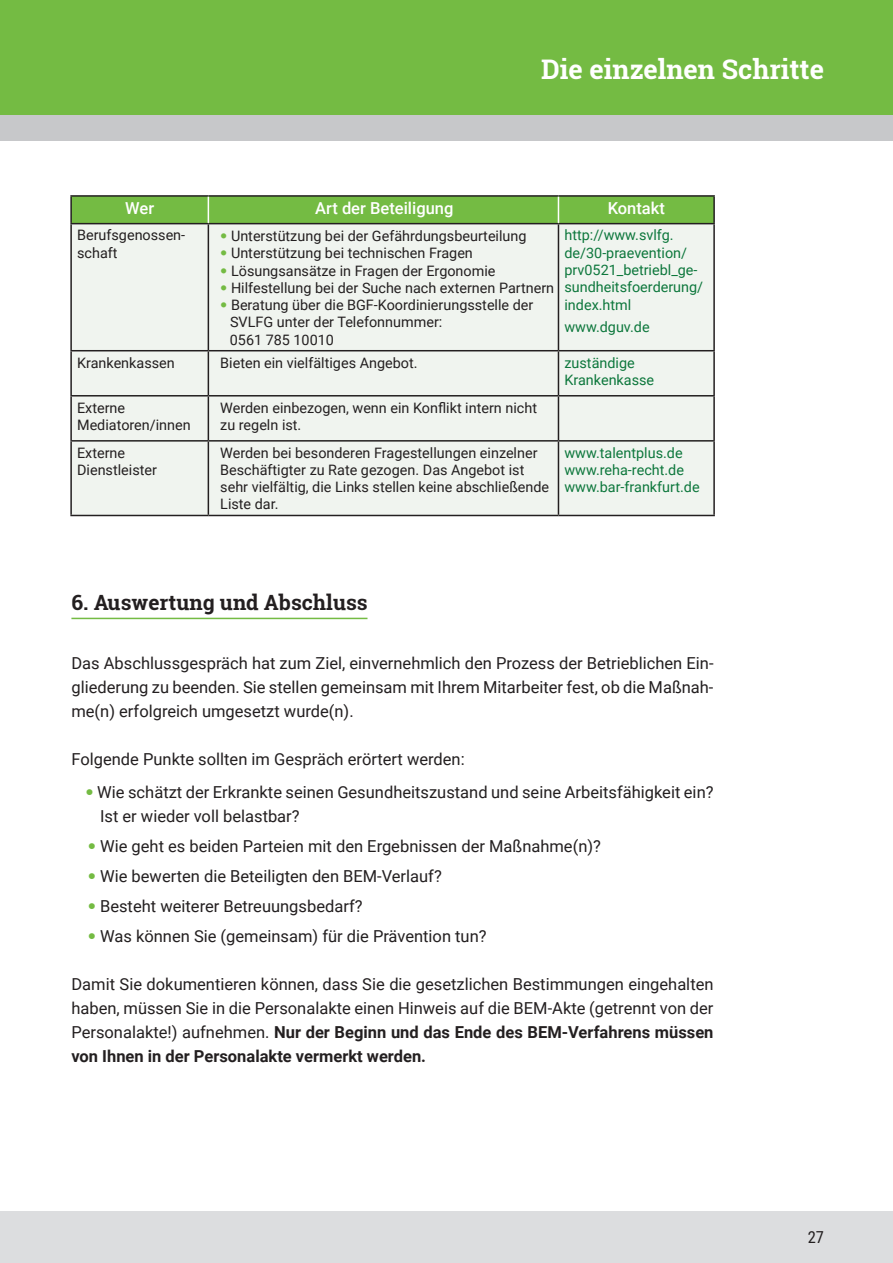
<style>
.page{position:relative;width:893px;height:1263px;background:#fff}
.page>*{position:absolute;margin:0;border:0;box-sizing:border-box;transform-origin:0 0}
.t1{font:700 27px "Roboto Slab";color:#fff}
.t2{font:700 21px "Roboto Slab";color:#231f20}
.t3{font:16.5px/24px "Roboto";color:#231f20;text-align:justify}
.t4{font:500 16.5px "Roboto";color:#fff}
.t5{font:16.5px "Roboto Condensed";color:#231f20}
.t6{font:14.4px/17.2px "Roboto";color:#231f20}
.t7{font:14.4px/17.2px "Roboto";color:#0d773c}
.s1{font-family:"Helvetica Neue";color:#74bb43}
.s2{font-weight:700}
</style>
<div class="page">
<div style="left:72px;top:224px;width:641px;height:291px;background:#f0f4ef"></div>
<hr style="left:70px;top:195px;width:138px;height:2px;background:#231f20">
<hr style="left:70px;top:197px;width:2px;height:26px;background:#231f20">
<hr style="left:208px;top:195px;width:350px;height:2px;background:#231f20">
<hr style="left:558px;top:195px;width:157px;height:2px;background:#231f20">
<hr style="left:713px;top:197px;width:2px;height:26px;background:#231f20">
<hr style="left:70px;top:223px;width:138px;height:1px;background:#231f20">
<hr style="left:70px;top:224px;width:2px;height:126px;background:#231f20">
<hr style="left:208px;top:224px;width:1px;height:126px;background:#231f20">
<hr style="left:558px;top:223px;width:157px;height:1px;background:#231f20">
<hr style="left:558px;top:224px;width:1px;height:126px;background:#231f20">
<hr style="left:713px;top:224px;width:2px;height:126px;background:#231f20">
<hr style="left:70px;top:350px;width:138px;height:1px;background:#231f20">
<hr style="left:70px;top:351px;width:2px;height:44px;background:#231f20">
<hr style="left:208px;top:350px;width:350px;height:1px;background:#231f20">
<hr style="left:208px;top:351px;width:1px;height:44px;background:#231f20">
<hr style="left:558px;top:350px;width:157px;height:1px;background:#231f20">
<hr style="left:558px;top:351px;width:1px;height:44px;background:#231f20">
<hr style="left:713px;top:351px;width:2px;height:44px;background:#231f20">
<hr style="left:70px;top:395px;width:138px;height:1px;background:#231f20">
<hr style="left:70px;top:396px;width:2px;height:44px;background:#231f20">
<hr style="left:208px;top:395px;width:350px;height:1px;background:#231f20">
<hr style="left:208px;top:396px;width:1px;height:44px;background:#231f20">
<hr style="left:558px;top:395px;width:157px;height:1px;background:#231f20">
<hr style="left:558px;top:396px;width:1px;height:44px;background:#231f20">
<hr style="left:713px;top:396px;width:2px;height:44px;background:#231f20">
<hr style="left:70px;top:440px;width:138px;height:2px;background:#231f20">
<hr style="left:70px;top:442px;width:2px;height:73px;background:#231f20">
<hr style="left:208px;top:440px;width:350px;height:2px;background:#231f20">
<hr style="left:208px;top:442px;width:1px;height:73px;background:#231f20">
<hr style="left:558px;top:440px;width:157px;height:2px;background:#231f20">
<hr style="left:558px;top:442px;width:1px;height:73px;background:#231f20">
<hr style="left:713px;top:442px;width:2px;height:73px;background:#231f20">
<hr style="left:70px;top:515px;width:138px;height:1px;background:#231f20">
<hr style="left:208px;top:515px;width:350px;height:1px;background:#231f20">
<hr style="left:558px;top:515px;width:157px;height:1px;background:#231f20">
<svg style="left:71px;top:196px;width:643px;height:28px;background:#6fb041"></svg>
<hr style="left:71px;top:618px;width:296px;height:1px;background:#74bb43">
<div style="left:0;top:1212px;width:893px;height:51px;background:#dcdddf"></div>
<div style="left:0;top:0;width:893px;height:115px;background:#74bb43"></div>
<div style="left:0;top:115px;width:893px;height:25px;background:#c7c8ca"></div>
<h1 class="t1" style="left:541px;top:51px;width:284px">Die einzelnen Schritte</h1>
<p class="t4" style="left:125px;top:197px;width:30px">Wer</p>
<p class="t4" style="left:315px;top:197px;width:140px">Art der Beteiligung</p>
<p class="t4" style="left:608px;top:197px;width:59px">Kontakt</p>
<p class="t6" style="left:77px;top:226px;width:110px">Berufsgenossen&shy;schaft</p>
<p class="t6" style="left:220px;top:227px;width:308px"><span class="s1">•</span> Unterstützung bei der Gefährdungsbeurteilung</p>
<p class="t7" style="left:564px;top:226px;width:140px">http://www.svlfg. de/30-praevention/ prv0521_betriebl_ge&shy;sundheitsfoerderung/ index.html</p>
<p class="t7" style="left:564px;top:318px;width:87px">www.dguv.de</p>
<p class="t6" style="left:220px;top:244px;width:254px"><span class="s1">•</span> Unterstützung bei technischen Fragen</p>
<p class="t6" style="left:220px;top:261px;width:277px"><span class="s1">•</span> Lösungsansätze in Fragen der Ergonomie</p>
<p class="t6" style="left:220px;top:279px;width:335px"><span class="s1">•</span> Hilfestellung bei der Suche nach externen Partnern</p>
<p class="t6" style="left:230px;top:296px;width:305px;text-indent:-10px"><span class="s1">•</span> Beratung über die BGF-Koordinierungsstelle der<br>SVLFG unter der Telefonnummer:<br>0561 785 10010</p>
<p class="t6" style="left:77px;top:353px;width:99px">Krankenkassen</p>
<p class="t6" style="left:220px;top:353px;width:199px">Bieten ein vielfältiges Angebot.</p>
<p class="t7" style="left:564px;top:353px;width:91px">zuständige<br>Krankenkasse</p>
<p class="t6" style="left:77px;top:398px;width:115px">Externe<br>Mediatoren/innen</p>
<p class="t6" style="left:220px;top:398px;width:318px">Werden einbezogen, wenn ein Konflikt intern nicht zu regeln ist.</p>
<p class="t6" style="left:77px;top:443px;width:81px">Externe<br>Dienstleister</p>
<p class="t6" style="left:220px;top:443px;width:330px">Werden bei besonderen Fragestellungen einzelner Beschäftigter zu Rate gezogen. Das Angebot ist sehr vielfältig, die Links stellen keine abschließende Liste dar.</p>
<p class="t7" style="left:564px;top:443px;width:137px">www.talentplus.de www.reha-recht.de www.bar-frankfurt.de</p>
<p class="t2" style="left:71px;top:588px;width:298px">6. Auswertung und Abschluss</p>
<p class="t3" style="left:71px;top:650px;width:644px">Das Abschlussgespräch hat zum Ziel, einvernehmlich den Prozess der Betrieblichen Ein&shy;gliederung zu beenden. Sie stellen gemeinsam mit Ihrem Mitarbeiter fest, ob die Maßnah&shy;me(n) erfolgreich umgesetzt wurde(n).</p>
<p class="t3" style="left:71px;top:746px;width:395px">Folgende Punkte sollten im Gespräch erörtert werden:</p>
<p class="t3" style="left:100px;top:779px;width:615px;text-indent:-15px"><span class="s1">•</span> Wie schätzt der Erkrankte seinen Gesundheitszustand und seine Arbeitsfähigkeit ein?<br>Ist er wieder voll belastbar?</p>
<p class="t3" style="left:88px;top:833px;width:515px"><span class="s1">•</span> Wie geht es beiden Parteien mit den Ergebnissen der Maßnahme(n)?</p>
<p class="t3" style="left:88px;top:863px;width:356px"><span class="s1">•</span> Wie bewerten die Beteiligten den BEM-Verlauf?</p>
<p class="t3" style="left:88px;top:893px;width:276px"><span class="s1">•</span> Besteht weiterer Betreuungsbedarf?</p>
<p class="t3" style="left:88px;top:923px;width:400px"><span class="s1">•</span> Was können Sie (gemeinsam) für die Prävention tun?</p>
<p class="t3" style="left:71px;top:971px;width:644px">Damit Sie dokumentieren können, dass Sie die gesetzlichen Bestimmungen eingehalten haben, müssen Sie in die Personalakte einen Hinweis auf die BEM-Akte (getrennt von der Personalakte!) aufnehmen. <span class="s2">Nur der Beginn und das Ende des BEM-Verfahrens müssen von Ihnen in der Personalakte vermerkt werden.</span></p>
<p class="t5" style="left:808px;top:1225px;width:18px">27</p>
</div>
